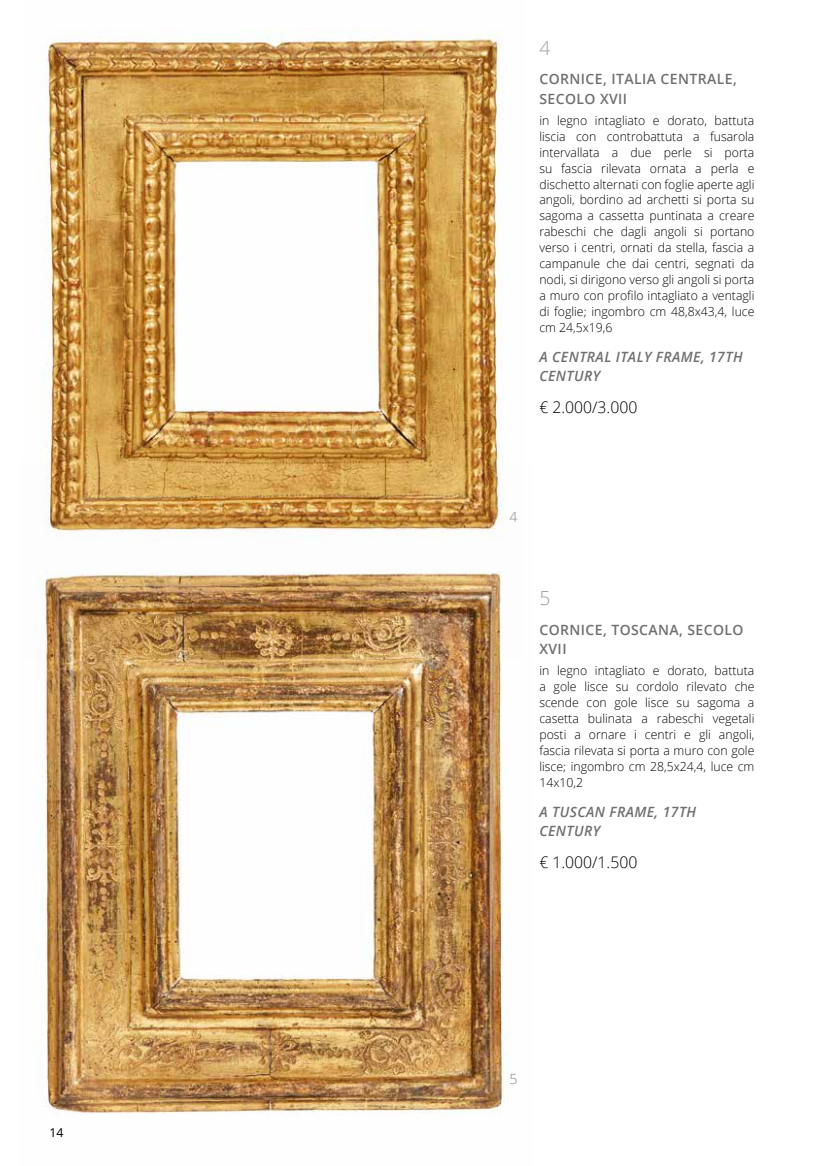
<style>
.page{position:relative;width:819px;height:1166px;background:#fff}
.page>*{position:absolute;margin:0;border:0;box-sizing:border-box;transform-origin:0 0}
.t1{font:300 19.43px "Open Sans";color:#9d9d9c}
.t2{font:300 15.92px "Open Sans";color:#000}
.t3{font:600 14.17px/19.4px "Open Sans";letter-spacing:.03em;color:#706f6f}
.t4{font:italic 600 14.17px/19.4px "Open Sans";letter-spacing:.03em;color:#706f6f}
.t5{font:300 14px "Open Sans";color:#878787}
.t6{font:300 12.42px/15.9px "Open Sans";color:#000;text-align:justify}
.t7{font:12.25px "Open Sans";color:#000}
</style>
<div class="page">
<img style="left:38px;top:29px;width:466px;height:435px">
<img style="left:36px;top:464px;width:468px;height:650px">
<p class="t7" style="left:50px;top:1124px;width:16px">14</p>
<h1 class="t1" style="left:539px;top:34px;width:12px">4</h1>
<p class="t3" style="left:539px;top:69px;width:199px">CORNICE, ITALIA CENTRALE,<br>SECOLO XVII</p>
<p class="t6" style="left:539px;top:112px;width:216px">in legno intagliato e dorato, battuta liscia con controbattuta a fusarola intervallata a due perle si porta su fascia rilevata ornata a perla e dischetto alternati con foglie aperte agli angoli, bordino ad archetti si porta su sagoma a cassetta puntinata a creare rabeschi che dagli angoli si portano verso i centri, ornati da stella, fascia a campanule che dai centri, segnati da nodi, si dirigono verso gli angoli si porta a muro con profilo intagliato a ventagli di foglie; ingombro cm 48,8x43,4, luce cm 24,5x19,6</p>
<p class="t4" style="left:539px;top:346px;width:205px">A CENTRAL ITALY FRAME, 17TH<br>CENTURY</p>
<p class="t2" style="left:539px;top:396px;width:99px">€ 2.000/3.000</p>
<p class="t5" style="left:509px;top:507px;width:9px">4</p>
<h1 class="t1" style="left:539px;top:585px;width:12px">5</h1>
<p class="t3" style="left:539px;top:620px;width:206px">CORNICE, TOSCANA, SECOLO<br>XVII</p>
<p class="t6" style="left:539px;top:662px;width:216px">in legno intagliato e dorato, battuta a gole lisce su cordolo rilevato che scende con gole lisce su sagoma a casetta bulinata a rabeschi vegetali posti a ornare i centri e gli angoli, fascia rilevata si porta a muro con gole lisce; ingombro cm 28,5x24,4, luce cm 14x10,2</p>
<p class="t4" style="left:539px;top:801px;width:158px">A TUSCAN FRAME, 17TH<br>CENTURY</p>
<p class="t2" style="left:539px;top:851px;width:99px">€ 1.000/1.500</p>
<p class="t5" style="left:509px;top:1069px;width:9px">5</p>
</div>
